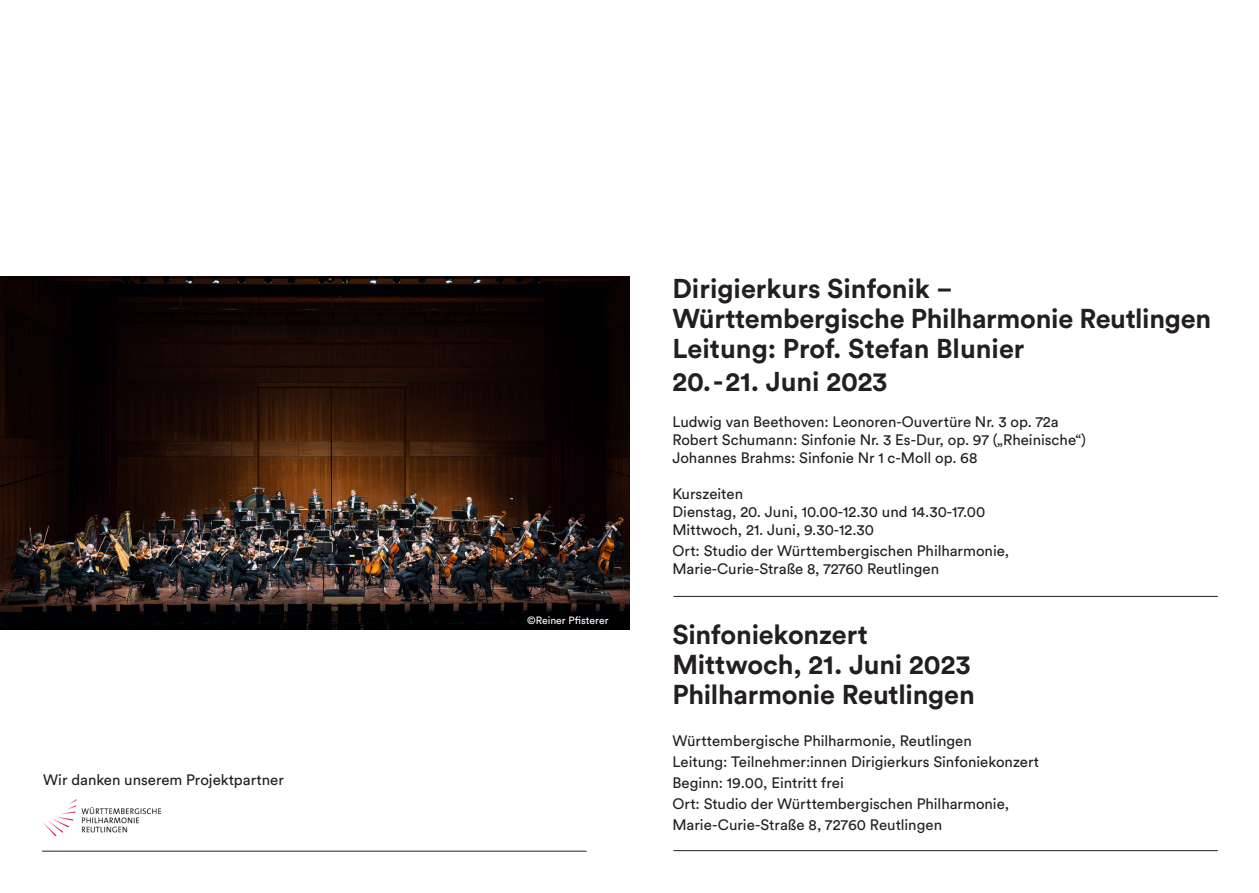
<style>
.page{position:relative;width:1259px;height:893px;background:#fff}
.page>*{position:absolute;margin:0;border:0;box-sizing:border-box;transform-origin:0 0}
.t1{font:700 27px/30px "Circular Pro";letter-spacing:-.005em;color:#231f20}
.t2{font:15px/18px "Circular Pro";color:#231f20}
.t3{font:10.5px "Circular Pro";color:#fff}
</style>
<div class="page">
<hr style="left:42px;top:851px;width:544px;height:1px;background:#231f20">
<img style="left:0;top:276px;width:630px;height:354px">
<hr style="left:673px;top:596px;width:544px;height:1px;background:#231f20">
<hr style="left:673px;top:850px;width:544px;height:1px;background:#231f20">
<img style="left:43px;top:799px;width:117px;height:37px">
<p class="t2" style="left:43px;top:770px;width:242px">Wir danken unserem Projektpartner</p>
<p class="t3" style="left:527px;top:613px;width:83px">©Reiner Pfisterer</p>
<h1 class="t1" style="left:672px;top:273px;width:540px">Dirigierkurs Sinfonik −<br>Württembergische Philharmonie Reutlingen<br>Leitung: Prof. Stefan Blunier</h1>
<h1 class="t1" style="left:672px;top:365px;width:216px">20.-21. Juni 2023</h1>
<p class="t2" style="left:672px;top:412px;width:415px">Ludwig van Beethoven: Leonoren-Ouvertüre Nr. 3 op. 72a<br>Robert Schumann: Sinfonie Nr. 3 Es-Dur, op. 97 („Rheinische“)<br>Johannes Brahms: Sinfonie Nr 1 c-Moll op. 68</p>
<p class="t2" style="left:672px;top:484px;width:314px">Kurszeiten<br>Dienstag, 20. Juni, 10.00-12.30 und 14.30-17.00<br>Mittwoch, 21. Juni, 9.30-12.30</p>
<p class="t2" style="left:672px;top:541px;width:338px">Ort: Studio der Württembergischen Philharmonie,<br>Marie-Curie-Straße 8, 72760 Reutlingen</p>
<h1 class="t1" style="left:672px;top:618px;width:304px">Sinfoniekonzert<br>Mittwoch, 21. Juni 2023<br>Philharmonie Reutlingen</h1>
<p class="t2" style="left:672px;top:729px;width:368px;line-height:21px">Württembergische Philharmonie, Reutlingen<br>Leitung: Teilnehmer:innen Dirigierkurs Sinfoniekonzert Beginn: 19.00, Eintritt frei<br>Ort: Studio der Württembergischen Philharmonie, Marie-Curie-Straße 8, 72760 Reutlingen</p>
</div>
